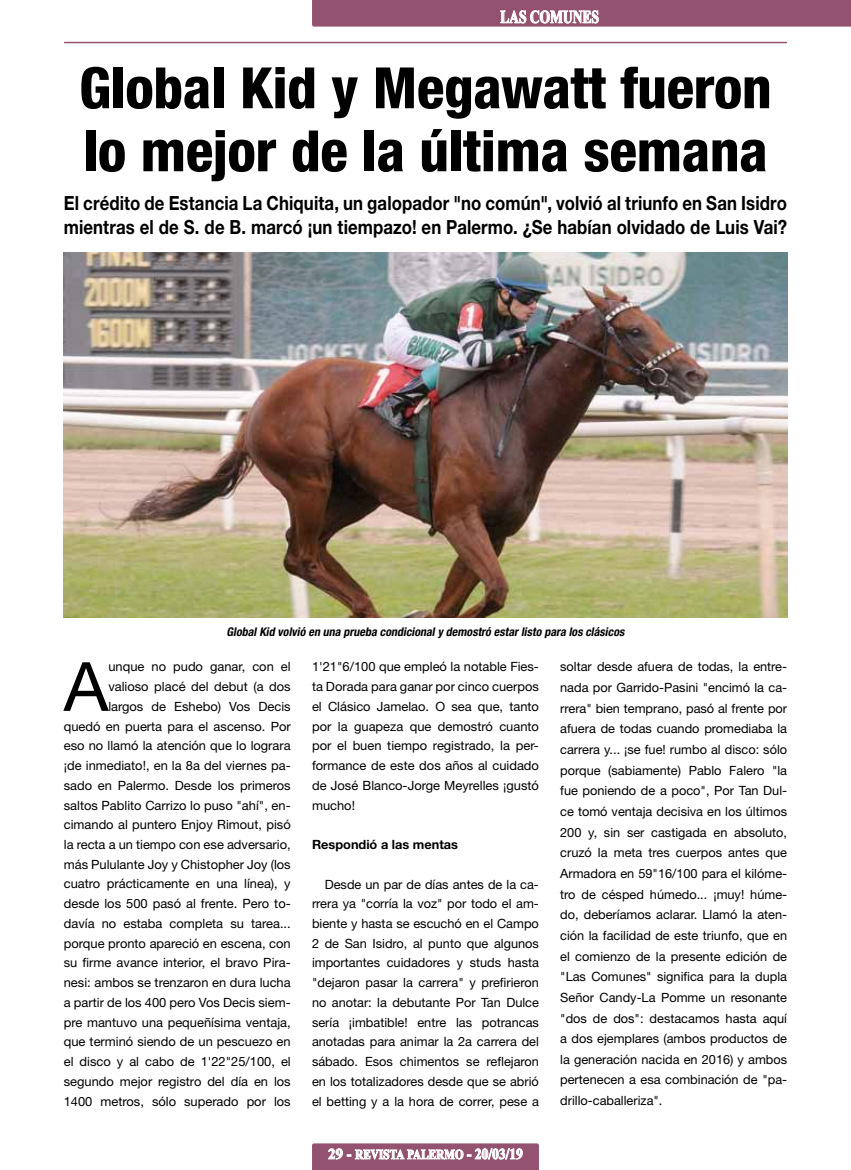
<style>
.page{position:relative;width:851px;height:1170px;background:#fff}
.page>*{position:absolute;margin:0;border:0;box-sizing:border-box;transform-origin:0 0}
.t1{font:67.95px "Helvetica Neue LT Std";color:#000}
.t2{font:800 condensed 57px/63px "Helvetica Neue LT Std";letter-spacing:-.005em;color:#000}
.t3{font:700 19.5px/24px "Helvetica Neue LT Std";letter-spacing:.005em;color:#000;scale:.86 1}
.t4{font:700 18px "Times New Roman";color:#fff;scale:.75 1}
.t5{font:700 13.5px "Times New Roman";color:#fff;scale:.83 1}
.t6{font:12.75px/19.6px "Helvetica Neue LT Std";color:#000;text-align:justify}
.t7{font:700 12.75px "Helvetica Neue LT Std";color:#000}
.t8{font:italic 700 condensed 12px "Helvetica Neue LT Std";color:#000}
.s1{font-size:15px}
</style>
<div class="page">
<hr style="left:65px;top:42px;width:721px;height:1px;background:#935370">
<svg style="left:312px;top:1143px;width:227px;height:26px;background:#a7738a"></svg>
<svg style="left:312px;top:0;width:538px;height:27px;background:#995c78"></svg>
<img style="left:64px;top:252px;width:723px;height:366px">
<h3 class="t4" style="left:500px;top:4px;width:133px">LAS COMUNES</h3>
<h2 class="t2" style="left:79px;top:55px;width:693px">Global Kid y Megawatt fueron lo mejor de la última semana</h2>
<h3 class="t3" style="left:64px;top:190px;width:842px">El crédito de Estancia La Chiquita, un galopador "no común", volvió al triunfo en San Isidro mientras el de S. de B. marcó ¡un tiempazo! en Palermo. ¿Se habían olvidado de Luis Vai?</h3>
<p class="t8" style="left:226px;top:624px;width:402px">GlobalKid volvió en una prueba condicionaly demostró estarlisto para los clásicos</p>
<p class="t6" style="left:64px;top:656px;width:228px;text-align:right">unque no pudo ganar, con el<br>valioso placé del debut (a dos<br>largos de Eshebo) Vos Decis<br>quedó en puerta para el ascenso. Por eso no llamó la atención que lo lograra ¡de inmediato!, en la 8a del viernes pa&shy;sado en Palermo. Desde los primeros saltos Pablito Carrizo lo puso "ahí", en&shy;cimando al puntero Enjoy Rimout, pisó la recta a un tiempo con ese adversario, más Pululante Joy y Chistopher Joy (los cuatro prácticamente en una línea), y desde los 500 pasó al frente. Pero to&shy;davía no estaba completa su tarea... porque pronto apareció en escena, con su firme avance interior, el bravo Pira&shy;nesi: ambos se trenzaron en dura lucha a partir de los 400 pero Vos Decis siem&shy;pre mantuvo una pequeñísima ventaja, que terminó siendo de un pescuezo en el disco y al cabo de 1'22"25/100, el segundo mejor registro del día en los 1400 metros, sólo superado por los</p>
<p class="t6" style="left:312px;top:656px;width:228px">1'21"6/100 que empleó la notable Fies&shy;ta Dorada para ganar por cinco cuerpos el Clásico Jamelao. O sea que, tanto por la guapeza que demostró cuanto por el buen tiempo registrado, la per&shy;formance de este dos años al cuidado de José Blanco-Jorge Meyrelles ¡gustó mucho!</p>
<h1 class="t1" style="left:64px;top:646px;width:46px">A</h1>
<p class="t7" style="left:312px;top:836px;width:147px">Respondió a las mentas</p>
<p class="t6" style="left:312px;top:873px;width:228px;text-indent:13px">Desde un par de días antes de la ca&shy;rrera ya "corría la voz" por todo el am&shy;biente y hasta se escuchó en el Campo 2 de San Isidro, al punto que algunos importantes cuidadores y studs hasta "dejaron pasar la carrera" y prefirieron no anotar: la debutante Por Tan Dulce sería ¡imbatible! entre las potrancas anotadas para animar la 2a carrera del sábado. Esos chimentos se reflejaron en los totalizadores desde que se abrió el betting y a la hora de correr, pese a</p>
<p class="t5" style="left:328px;top:1144px;width:236px"><span class="s1">29 -</span> REVISTA PALERMO <span class="s1">- 20/03/19</span></p>
<p class="t6" style="left:560px;top:656px;width:228px;line-height:20.7px">soltar desde afuera de todas, la entre&shy;nada por Garrido-Pasini "encimó la ca&shy;rrera" bien temprano, pasó al frente por afuera de todas cuando promediaba la carrera y... ¡se fue! rumbo al disco: sólo porque (sabiamente) Pablo Falero "la fue poniendo de a poco", Por Tan Dul&shy;ce tomó ventaja decisiva en los últimos 200 y, sin ser castigada en absoluto, cruzó la meta tres cuerpos antes que Armadora en 59"16/100 para el kilóme&shy;tro de césped húmedo... ¡muy! húme&shy;do, deberíamos aclarar. Llamó la aten&shy;ción la facilidad de este triunfo, que en el comienzo de la presente edición de "Las Comunes" significa para la dupla Señor Candy-La Pomme un resonante "dos de dos": destacamos hasta aquí a dos ejemplares (ambos productos de la generación nacida en 2016) y ambos pertenecen a esa combinación de "pa&shy;drillo-caballeriza".</p>
</div>
